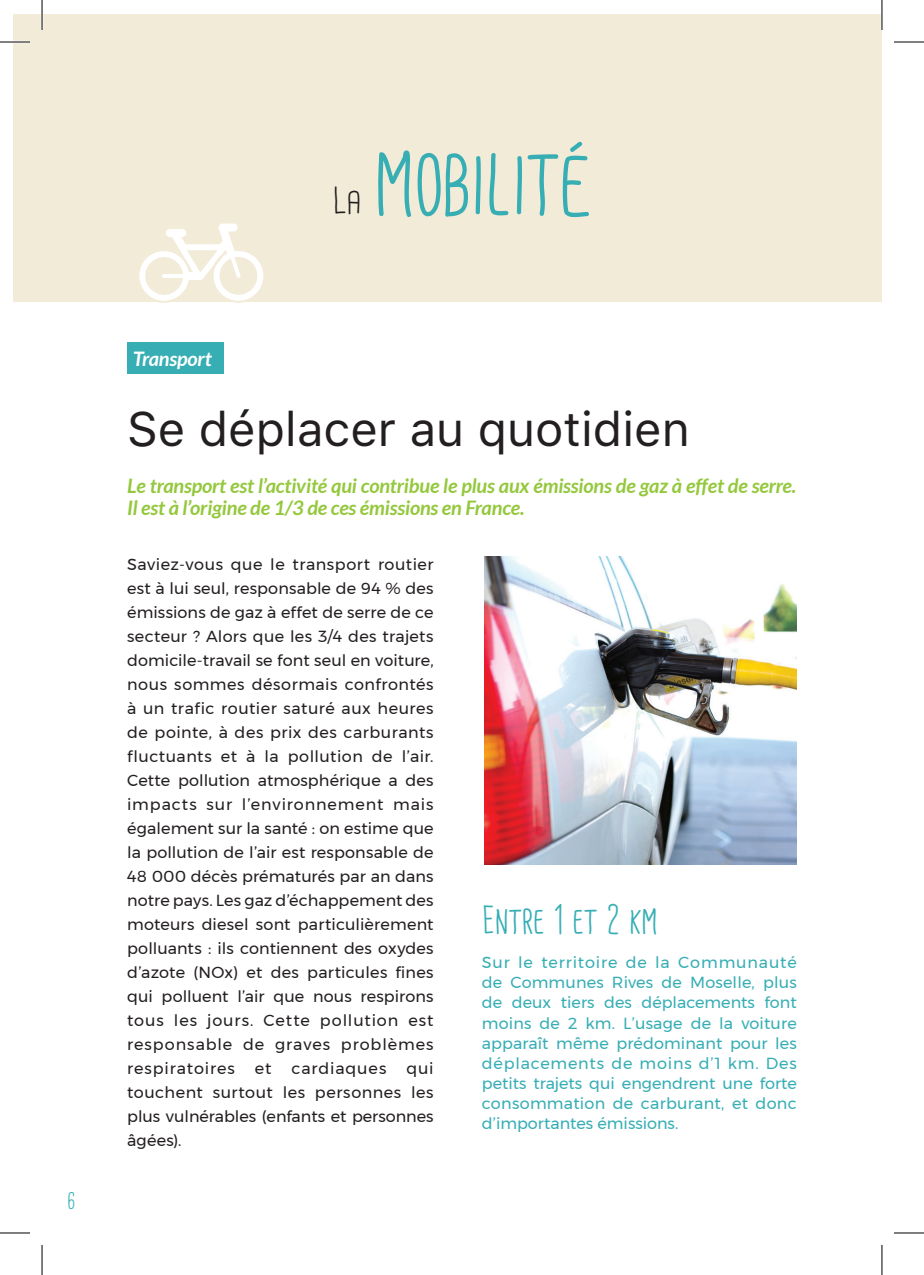
<style>
.page{position:relative;width:924px;height:1275px;background:#fff}
.page>*{position:absolute;margin:0;border:0;box-sizing:border-box;transform-origin:0 0}
.t1{font:96px "Cardenio Modern";color:#36aeb4}
.t2{font:48px "SF Pro Text";color:#231f20}
.t3{font:38px "Cardenio Modern";color:#36aeb4}
.t4{font:36px "Cardenio Modern";color:#231f20}
.t5{font:22px "Cardenio Modern";color:#36aeb4}
.t6{font:italic 700 20px/22px "Lato";letter-spacing:-.01em;color:#94c83c}
.t7{font:italic 700 20px "Lato";letter-spacing:-.01em;color:#fff}
.t8{font:16px/24px "Montserrat";color:#231f20;text-align:justify}
.t9{font:16px/20px "Montserrat";letter-spacing:.005em;color:#36aeb4;text-align:justify}
</style>
<div class="page">
<div style="left:14px;top:14px;width:867px;height:287px;background:#f1ebd8"></div>
<div style="left:127px;top:342px;width:96px;height:32px;background:#36aeb4"></div>
<img style="left:484px;top:556px;width:312px;height:308px">
<svg style="left:133px;top:223px;width:133px;height:80px"></svg>
<hr style="left:0;top:41px;width:30px;height:2px;background:#fff">
<hr style="left:41px;top:0;width:2px;height:30px;background:#fff">
<hr style="left:880px;top:0;width:2px;height:30px;background:#fff">
<hr style="left:0;top:42px;width:30px;height:1px;background:#000">
<hr style="left:893px;top:42px;width:30px;height:1px;background:#000">
<hr style="left:0;top:1232px;width:30px;height:1px;background:#000">
<hr style="left:893px;top:1232px;width:30px;height:1px;background:#000">
<hr style="left:42px;top:0;width:1px;height:30px;background:#000">
<hr style="left:42px;top:1245px;width:1px;height:30px;background:#000">
<hr style="left:881px;top:0;width:1px;height:30px;background:#000">
<hr style="left:881px;top:1245px;width:1px;height:30px;background:#000">
<h3 class="t4" style="left:333px;top:182px;width:30px">La</h3>
<h1 class="t1" style="left:374px;top:130px;width:219px">mobilité</h1>
<h3 class="t5" style="left:68px;top:1189px;width:9px">6</h3>
<p class="t7" style="left:133px;top:347px;width:80px">Transport</p>
<h2 class="t2" style="left:127px;top:395px;width:563px">Se déplacer au quotidien</h2>
<p class="t6" style="left:127px;top:475px;width:670px">Le transport est l’activité qui contribue le plus aux émissions de gaz à effet de serre.<br>Il est à l’origine de 1/3 de ces émissions en France.</p>
<p class="t8" style="left:127px;top:552px;width:308px">Saviez-vous que le transport routier est à lui seul, responsable de 94 % des émissions de gaz à effet de serre de ce secteur ? Alors que les 3/4 des trajets domicile-travail se font seul en voiture, nous sommes désormais confrontés à un trafic routier saturé aux heures de pointe, à des prix des carburants fluctuants et à la pollution de l’air.<br>Cette pollution atmosphérique a des impacts sur l’environnement mais également sur la santé : on estime que la pollution de l’air est responsable de 48 000 décès prématurés par an dans notre pays. Les gaz d’échappement des moteurs diesel sont particulièrement polluants : ils contiennent des oxydes d’azote (NOx) et des particules fines qui polluent l’air que nous respirons tous les jours. Cette pollution est responsable de graves problèmes respiratoires et cardiaques qui touchent surtout les personnes les plus vulnérables (enfants et personnes âgées).</p>
<h3 class="t3" style="left:481px;top:900px;width:177px">Entre 1 et 2 km</h3>
<p class="t9" style="left:481px;top:952px;width:316px">Sur le territoire de la Communauté de Communes Rives de Moselle, plus de deux tiers des déplacements font moins de 2 km. L’usage de la voiture apparaît même prédominant pour les déplacements de moins d’1 km. Des petits trajets qui engendrent une forte consommation de carburant, et donc d’importantes émissions.</p>
</div>
